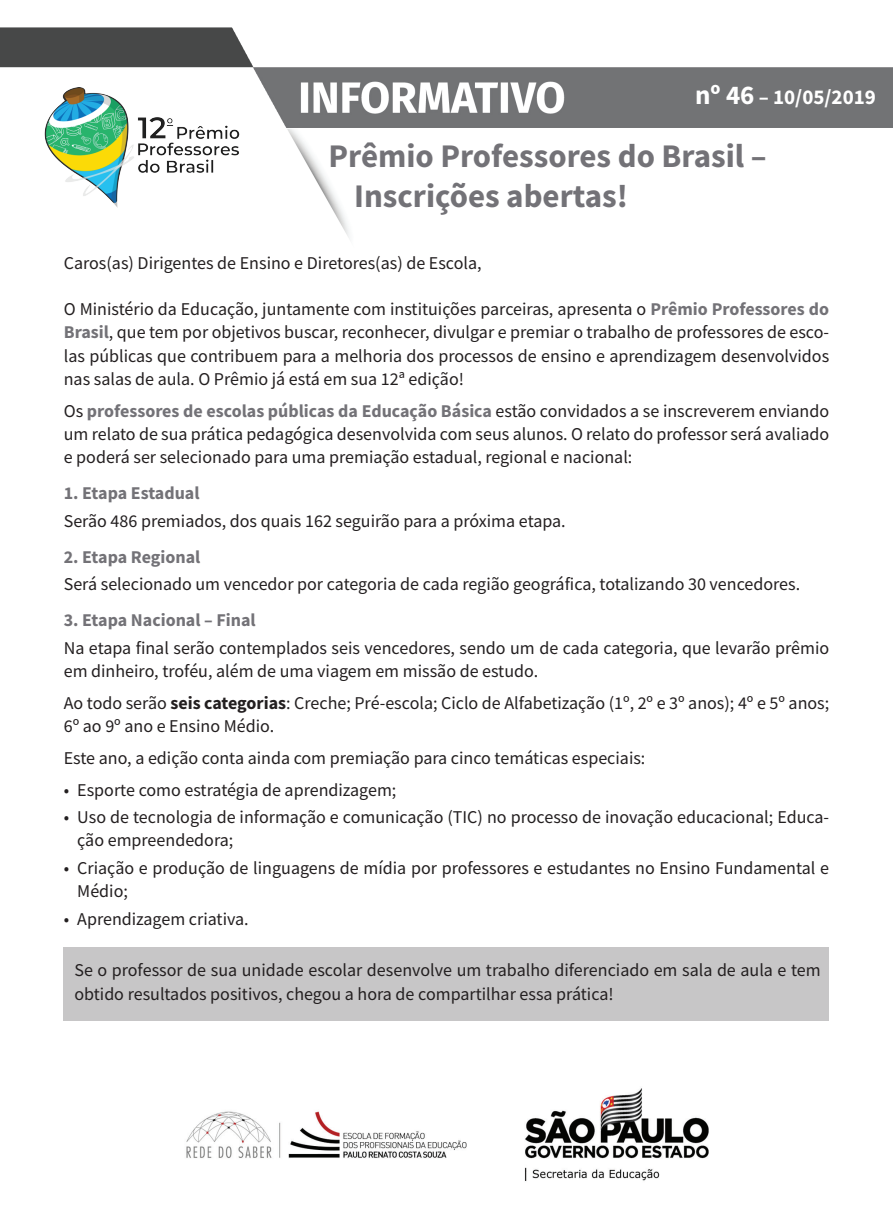
<style>
.page{position:relative;width:893px;height:1209px;background:#fff}
.page>*{position:absolute;margin:0;border:0;box-sizing:border-box;transform-origin:0 0}
.Titulo{font:700 33px/39.6px "Source Sans Pro";color:#737277}
.t1{font:700 21px "Source Sans Pro";color:#fff}
.texto_corrido{font:18px/23.2px "Source Sans Pro";color:#231f20}
.texto_corrido-2{font:700 18px "Source Sans Pro";color:#737277}
.s1{font-size:27px}
.s2{font-weight:700;color:#737277}
.s3{font-weight:700}
</style>
<div class="page">
<img style="left:0;top:27px;width:893px;height:212px">
<img style="left:186px;top:1088px;width:523px;height:93px">
<div style="left:64px;top:947px;width:765px;height:73px;background:#c7c6c7"></div>
<svg style="left:1px;top:94px;width:311px;height:109px"></svg>
<img style="left:41px;top:88px;width:198px;height:119px">
<p class="t1" style="left:695px;top:83px;width:182px"><span class="s1">nº 46</span> – 10/05/2019</p>
<p class="Titulo" style="left:354px;top:136px;width:414px;text-indent:-26px">Prêmio Professores do Brasil –<br>Inscrições abertas!</p>
<p class="texto_corrido" style="left:64px;top:251px;width:419px">Caros(as) Dirigentes de Ensino e Diretores(as) de Escola,</p>
<p class="texto_corrido" style="left:64px;top:297px;width:767px;text-align:justify">O Ministério da Educação, juntamente com instituições parceiras, apresenta o <span class="s2">Prêmio Professores do Brasil</span>, que tem por objetivos buscar, reconhecer, divulgar e premiar o trabalho de professores de esco&shy;las públicas que contribuem para a melhoria dos processos de ensino e aprendizagem desenvolvidos nas salas de aula. O Prêmio já está em sua 12ª edição!</p>
<p class="texto_corrido" style="left:64px;top:399px;width:767px;text-align:justify">Os <span class="s2">professores de escolas públicas da Educação Básica</span> estão convidados a se inscreverem enviando um relato de sua prática pedagógica desenvolvida com seus alunos. O relato do professor será avaliado e poderá ser selecionado para uma premiação estadual, regional e nacional:</p>
<p class="texto_corrido-2" style="left:64px;top:481px;width:137px">1. Etapa Estadual</p>
<p class="texto_corrido" style="left:64px;top:509px;width:503px">Serão 486 premiados, dos quais 162 seguirão para a próxima etapa.</p>
<p class="texto_corrido-2" style="left:64px;top:544px;width:138px">2. Etapa Regional</p>
<p class="texto_corrido" style="left:64px;top:572px;width:738px">Será selecionado um vencedor por categoria de cada região geográfica, totalizando 30 vencedores.</p>
<p class="texto_corrido-2" style="left:64px;top:608px;width:194px">3. Etapa Nacional – Final</p>
<p class="texto_corrido" style="left:64px;top:636px;width:767px">Na etapa final serão contemplados seis vencedores, sendo um de cada categoria, que levarão prêmio em dinheiro, troféu, além de uma viagem em missão de estudo.</p>
<p class="texto_corrido" style="left:64px;top:691px;width:767px">Ao todo serão <span class="s3">seis categorias</span>: Creche; Pré-escola; Ciclo de Alfabetização (1º, 2º e 3º anos); 4º e 5º anos;<br>6º ao 9º ano e Ensino Médio.</p>
<p class="texto_corrido" style="left:64px;top:746px;width:583px">Este ano, a edição conta ainda com premiação para cinco temáticas especiais:</p>
<p class="texto_corrido" style="left:64px;top:778px;width:334px">• Esporte como estratégia de aprendizagem;</p>
<p class="texto_corrido" style="left:77px;top:805px;width:753px;text-indent:-14px">• Uso de tecnologia de informação e comunicação (TIC) no processo de inovação educacional; Educa&shy;ção empreendedora;</p>
<p class="texto_corrido" style="left:77px;top:856px;width:753px;text-indent:-14px">• Criação e produção de linguagens de mídia por professores e estudantes no Ensino Fundamental e<br>Médio;</p>
<p class="texto_corrido" style="left:64px;top:907px;width:186px">• Aprendizagem criativa.</p>
<p class="texto_corrido" style="left:74px;top:958px;width:748px">Se o professor de sua unidade escolar desenvolve um trabalho diferenciado em sala de aula e tem obtido resultados positivos, chegou a hora de compartilhar essa prática!</p>
</div>
